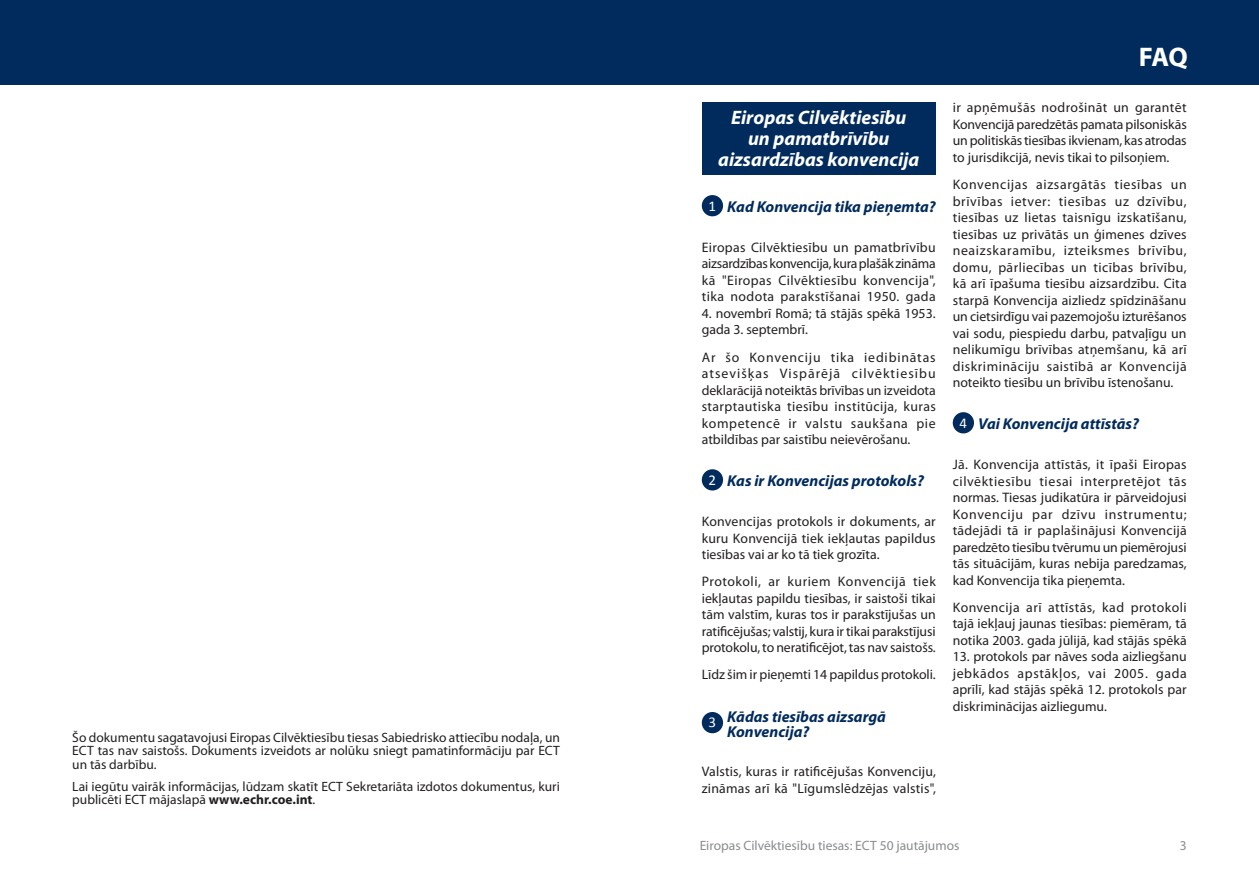
<style>
.page{position:relative;width:1259px;height:893px;background:#fff}
.page>*{position:absolute;margin:0;border:0;box-sizing:border-box;transform-origin:0 0}
.t1{font:700 27px "Myriad Pro";color:#fff}
.t2{font:italic 700 19.5px/21px "Myriad Pro";color:#fff;text-align:center}
.FAQ_-_Question{font:italic 700 15.75px/15px "Myriad Pro";color:#002b5c}
.t3{font:15px "Calibri";color:#fff}
.FAQ_-_Texte{font:13.8px/16.5px "Myriad Pro";color:#231f20;text-align:justify}
.Texte_page_1{font:13.5px/13.5px "Myriad Pro";color:#231f20;text-align:justify}
.Textes_bas_de_page_g{font:13.5px "Myriad Pro";color:#8a8c8f}
.s1{font-weight:700}
</style>
<div class="page">
<div style="left:0;top:0;width:1259px;height:85px;background:#002b5c"></div>
<div style="left:702px;top:102px;width:233px;height:73px;background:#002b5c"></div>
<div style="left:702px;top:195px;width:21px;height:21px;background:#002b5c;border-radius:50%"></div>
<div style="left:702px;top:469px;width:21px;height:21px;background:#002b5c;border-radius:50%"></div>
<div style="left:702px;top:712px;width:21px;height:21px;background:#002b5c;border-radius:50%"></div>
<div style="left:952px;top:412px;width:22px;height:21px;background:#002b5c;border-radius:50%"></div>
<p class="Texte_page_1" style="left:72px;top:730px;width:489px">Šo dokumentu sagatavojusi Eiropas Cilvēktiesību tiesas Sabiedrisko attiecību nodaļa, un ECT tas nav saistošs. Dokuments izveidots ar nolūku sniegt pamatinformāciju par ECT un tās darbību.</p>
<p class="Texte_page_1" style="left:72px;top:779px;width:489px">Lai iegūtu vairāk informācijas, lūdzam skatīt ECT Sekretariāta izdotos dokumentus, kuri publicēti ECT mājaslapā <span class="s1">www.echr.coe.int</span>.</p>
<p class="t2" style="left:718px;top:106px;width:203px">Eiropas Cilvēktiesību un pamatbrīvību aizsardzības konvencija</p>
<p class="t3" style="left:708px;top:196px;width:9px">1</p>
<p class="FAQ_-_Question" style="left:727px;top:199px;width:210px">Kad Konvencija tika pieņemta?</p>
<p class="FAQ_-_Texte" style="left:702px;top:239px;width:235px">Eiropas Cilvēktiesību un pamatbrīvību aizsardzības konvencija, kura plašāk zināma kā "Eiropas Cilvēktiesību konvencija", tika nodota parakstīšanai 1950. gada</p>
<p class="FAQ_-_Texte" style="left:702px;top:305px;width:235px">4. novembrī Romā; tā stājās spēkā 1953. gada 3. septembrī.</p>
<p class="FAQ_-_Texte" style="left:702px;top:348px;width:235px">Ar šo Konvenciju tika iedibinātas atsevišķas Vispārējā cilvēktiesību deklarācijā noteiktās brīvības un izveidota starptautiska tiesību institūcija, kuras kompetencē ir valstu saukšana pie atbildības par saistību neievērošanu.</p>
<p class="t3" style="left:708px;top:470px;width:9px">2</p>
<p class="FAQ_-_Question" style="left:727px;top:473px;width:198px">Kas ir Konvencijas protokols?</p>
<p class="FAQ_-_Texte" style="left:702px;top:513px;width:235px">Konvencijas protokols ir dokuments, ar kuru Konvencijā tiek iekļautas papildus tiesības vai ar ko tā tiek grozīta.</p>
<p class="FAQ_-_Texte" style="left:702px;top:573px;width:235px">Protokoli, ar kuriem Konvencijā tiek iekļautas papildu tiesības, ir saistoši tikai tām valstīm, kuras tos ir parakstījušas un ratificējušas; valstij, kura ir tikai parakstījusi protokolu, to neratificējot, tas nav saistošs.</p>
<p class="FAQ_-_Texte" style="left:702px;top:666px;width:235px">Līdz šim ir pieņemti 14 papildus protokoli.</p>
<p class="t3" style="left:708px;top:713px;width:9px">3</p>
<p class="FAQ_-_Question" style="left:727px;top:708px;width:160px">Kādas tiesības aizsargā<br>Konvencija?</p>
<p class="FAQ_-_Texte" style="left:702px;top:763px;width:235px">Valstis, kuras ir ratificējušas Konvenciju, zināmas arī kā "Līgumslēdzējas valstis",</p>
<h1 class="t1" style="left:1139px;top:39px;width:50px">FAQ</h1>
<p class="FAQ_-_Texte" style="left:952px;top:99px;width:235px">ir apņēmušās nodrošināt un garantēt Konvencijā paredzētās pamata pilsoniskās un politiskās tiesības ikvienam, kas atrodas to jurisdikcijā, nevis tikai to pilsoņiem.</p>
<p class="FAQ_-_Texte" style="left:952px;top:176px;width:235px">Konvencijas aizsargātās tiesības un brīvības ietver: tiesības uz dzīvību, tiesības uz lietas taisnīgu izskatīšanu, tiesības uz privātās un ģimenes dzīves neaizskaramību, izteiksmes brīvību, domu, pārliecības un ticības brīvību, kā arī īpašuma tiesību aizsardzību. Cita starpā Konvencija aizliedz spīdzināšanu un cietsirdīgu vai pazemojošu izturēšanos vai sodu, piespiedu darbu, patvaļīgu un nelikumīgu brīvības atņemšanu, kā arī diskrimināciju saistībā ar Konvencijā noteikto tiesību un brīvību īstenošanu.</p>
<p class="t3" style="left:959px;top:413px;width:9px">4</p>
<p class="FAQ_-_Question" style="left:978px;top:416px;width:162px">Vai Konvencija attīstās?</p>
<p class="FAQ_-_Texte" style="left:952px;top:456px;width:236px">Jā. Konvencija attīstās, it īpaši Eiropas cilvēktiesību tiesai interpretējot tās normas. Tiesas judikatūra ir pārveidojusi Konvenciju par dzīvu instrumentu; tādejādi tā ir paplašinājusi Konvencijā paredzēto tiesību tvērumu un piemērojusi tās situācijām, kuras nebija paredzamas, kad Konvencija tika pieņemta.</p>
<p class="FAQ_-_Texte" style="left:952px;top:599px;width:235px">Konvencija arī attīstās, kad protokoli tajā iekļauj jaunas tiesības: piemēram, tā notika 2003. gada jūlijā, kad stājās spēkā</p>
<p class="FAQ_-_Texte" style="left:952px;top:648px;width:235px">13. protokols par nāves soda aizliegšanu jebkādos apstākļos, vai 2005. gada aprīlī, kad stājās spēkā 12. protokols par diskriminācijas aizliegumu.</p>
<p class="Textes_bas_de_page_g" style="left:699px;top:837px;width:261px">Eiropas Cilvēktiesību tiesas: ECT 50 jautājumos</p>
<p class="Textes_bas_de_page_g" style="left:1179px;top:837px;width:8px">3</p>
</div>
